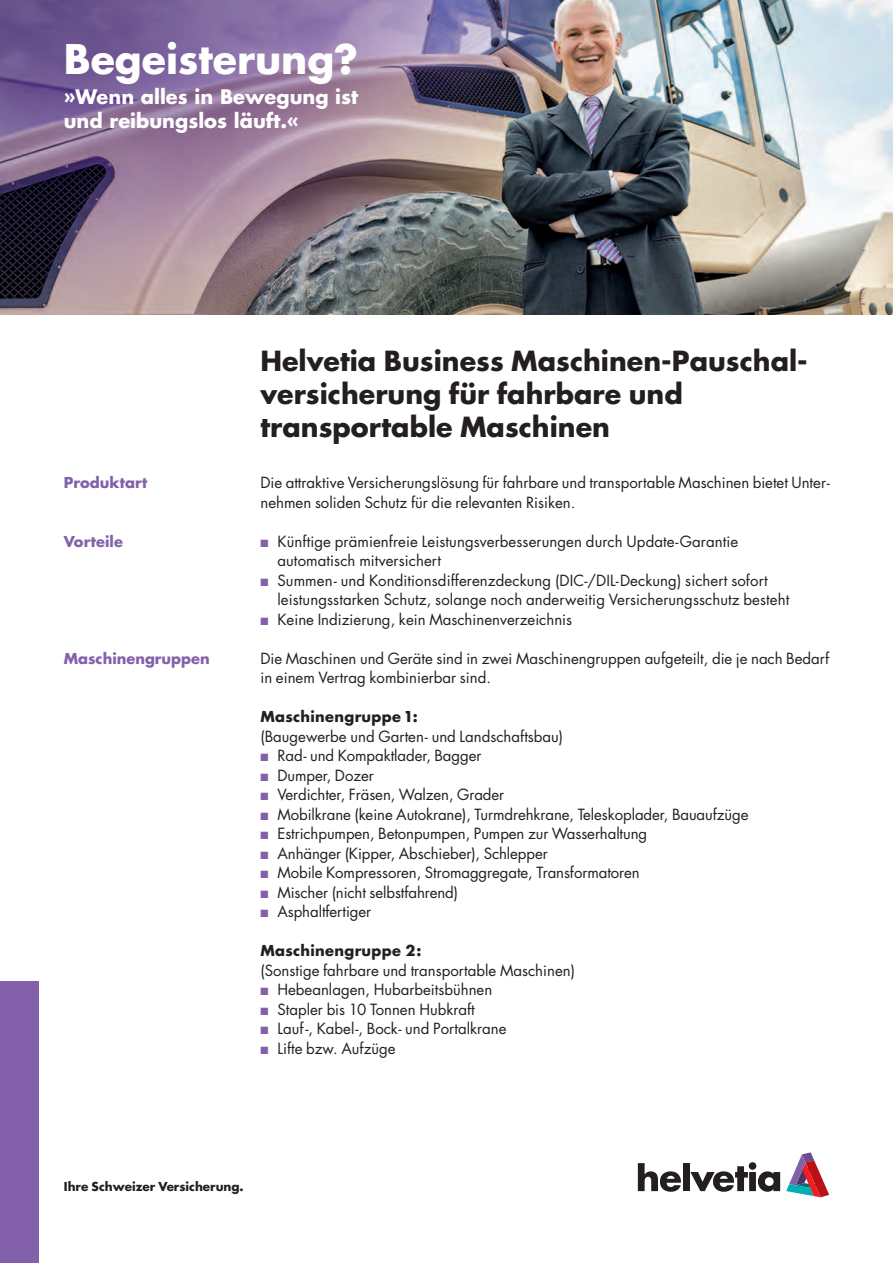
<style>
.page{position:relative;width:893px;height:1263px;background:#fff}
.page>*{position:absolute;margin:0;border:0;box-sizing:border-box;transform-origin:0 0}
.t1{font:700 39.75px "Futura LT";color:#fff}
.t2{font:700 27px/33px "Futura LT";color:#231f20}
.t3{font:700 19.5px/24px "Futura LT";color:#fff}
.t4{font:15px/19.5px "Futura LT";color:#231f20}
.t5{font:700 14.7px "Futura LT";color:#8361aa}
.t6{font:700 14.7px "Futura LT";letter-spacing:.02em;color:#231f20}
.t7{font:700 12px "Futura LT";color:#231f20}
.s1{color:#8361aa}
</style>
<div class="page">
<img style="left:0;top:0;width:893px;height:315px">
<svg style="left:638px;top:1163px;width:43px;height:29px"></svg>
<div style="left:683px;top:1163px;width:7px;height:28px;background:#231f20"></div>
<svg style="left:690px;top:1162px;width:90px;height:30px"></svg>
<svg style="left:786px;top:1152px;width:43px;height:45px"></svg>
<div style="left:0;top:981px;width:38px;height:282px;background:#8361aa"></div>
<h1 class="t1" style="left:64px;top:41px;width:296px">Begeisterung?</h1>
<h3 class="t3" style="left:64px;top:86px;width:296px">»Wenn alles in Bewegung ist und reibungslos läuft.«</h3>
<p class="t5" style="left:64px;top:476px;width:85px">Produktart</p>
<p class="t5" style="left:64px;top:535px;width:61px">Vorteile</p>
<p class="t5" style="left:64px;top:652px;width:147px">Maschinengruppen</p>
<h2 class="t2" style="left:260px;top:347px;width:549px">Helvetia Business Maschinen-Pauschal&shy;versicherung für fahrbare und transportable Maschinen</h2>
<p class="t4" style="left:260px;top:474px;width:571px">Die attraktive Versicherungslösung für fahrbare und transportable Maschinen bietet Unter&shy;nehmen soliden Schutz für die relevanten Risiken.</p>
<p class="t4" style="left:277px;top:533px;width:462px;text-indent:-17px"><span class="s1">■</span> Künftige prämienfreie Leistungsverbesserungen durch Update-Garantie automatisch mitversichert</p>
<p class="t4" style="left:277px;top:572px;width:513px;text-indent:-17px"><span class="s1">■</span> Summen- und Konditionsdifferenzdeckung (DIC-/DIL-Deckung) sichert sofort leistungsstarken Schutz, solange noch anderweitig Versicherungsschutz besteht</p>
<p class="t4" style="left:260px;top:611px;width:313px"><span class="s1">■</span> Keine Indizierung, kein Maschinenverzeichnis</p>
<p class="t4" style="left:260px;top:650px;width:570px">Die Maschinen und Geräte sind in zwei Maschinengruppen aufgeteilt, die je nach Bedarf in einem Vertrag kombinierbar sind.</p>
<p class="t6" style="left:260px;top:710px;width:159px">Maschinengruppe 1:</p>
<p class="t4" style="left:260px;top:728px;width:304px">(Baugewerbe und Garten- und Landschaftsbau)</p>
<p class="t4" style="left:260px;top:747px;width:222px"><span class="s1">■</span> Rad- und Kompaktlader, Bagger</p>
<p class="t4" style="left:260px;top:767px;width:115px"><span class="s1">■</span> Dumper, Dozer</p>
<p class="t4" style="left:260px;top:786px;width:245px"><span class="s1">■</span> Verdichter, Fräsen, Walzen, Grader</p>
<p class="t4" style="left:260px;top:806px;width:489px"><span class="s1">■</span> Mobilkrane (keine Autokrane), Turmdrehkrane, Teleskoplader, Bauaufzüge</p>
<p class="t4" style="left:260px;top:825px;width:388px"><span class="s1">■</span> Estrichpumpen, Betonpumpen, Pumpen zur Wasserhaltung</p>
<p class="t4" style="left:260px;top:845px;width:289px"><span class="s1">■</span> Anhänger (Kipper, Abschieber), Schlepper</p>
<p class="t4" style="left:260px;top:864px;width:381px"><span class="s1">■</span> Mobile Kompressoren, Stromaggregate, Transformatoren</p>
<p class="t4" style="left:260px;top:884px;width:199px"><span class="s1">■</span> Mischer (nicht selbstfahrend)</p>
<p class="t4" style="left:260px;top:903px;width:112px"><span class="s1">■</span> Asphaltfertiger</p>
<p class="t6" style="left:260px;top:944px;width:162px">Maschinengruppe 2:</p>
<p class="t4" style="left:260px;top:962px;width:316px">(Sonstige fahrbare und transportable Maschinen)</p>
<p class="t4" style="left:260px;top:981px;width:233px"><span class="s1">■</span> Hebeanlagen, Hubarbeitsbühnen</p>
<p class="t4" style="left:260px;top:1001px;width:216px"><span class="s1">■</span> Stapler bis 10 Tonnen Hubkraft</p>
<p class="t4" style="left:260px;top:1020px;width:248px"><span class="s1">■</span> Lauf-, Kabel-, Bock- und Portalkrane</p>
<p class="t4" style="left:260px;top:1040px;width:137px"><span class="s1">■</span> Lifte bzw. Aufzüge</p>
<p class="t7" style="left:64px;top:1180px;width:181px">Ihre Schweizer Versicherung.</p>
</div>
